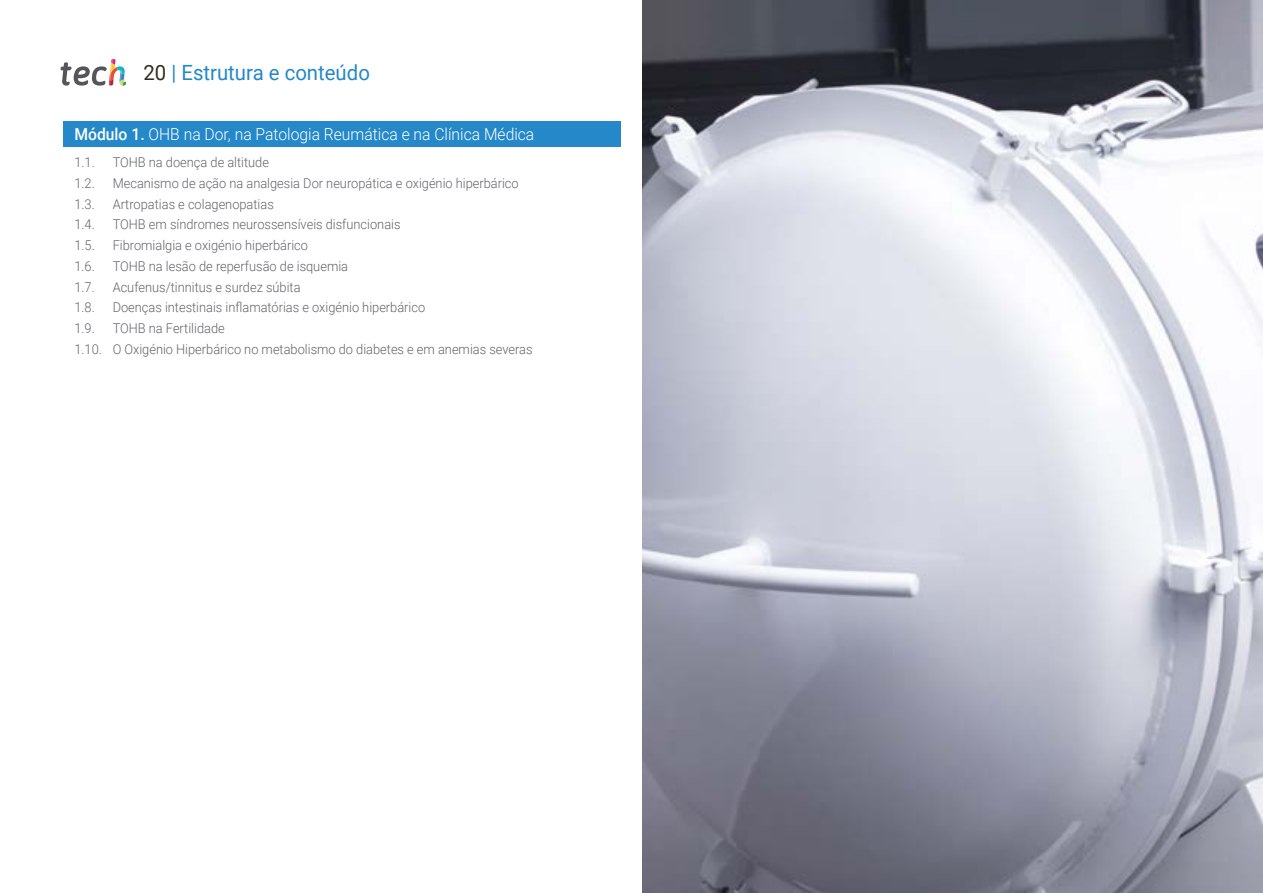
<style>
.page{position:relative;width:1263px;height:893px;background:#fff}
.page>*{position:absolute;margin:0;border:0;box-sizing:border-box;transform-origin:0 0}
.t1{font:21px "Roboto";color:#2488c9}
.t2{font:300 16.5px "Roboto";color:#fff;scale:.95 1}
.t3{font:300 13.5px/20.7px "Roboto";color:#61646a;scale:.95 1}
.s1{color:#312e20}
.s2{font-weight:500}
</style>
<div class="page">
<div style="left:63px;top:121px;width:558px;height:25px;background:#2488c9"></div>
<img style="left:642px;top:0;width:621px;height:893px">
<svg style="left:61px;top:59px;width:65px;height:27px"></svg>
<h1 class="t1" style="left:144px;top:57px;width:228px"><span class="s1">20</span> | Estrutura e conteúdo</h1>
<p class="t2" style="left:74px;top:123px;width:486px"><span class="s2">Módulo 1.</span> OHB na Dor, na Patologia Reumática e na Clínica Médica</p>
<p class="t3" style="left:74px;top:151px;width:23px">1.1.</p>
<p class="t3" style="left:113px;top:151px;width:166px">TOHB na doença de altitude</p>
<p class="t3" style="left:74px;top:172px;width:23px">1.2.</p>
<p class="t3" style="left:113px;top:172px;width:429px">Mecanismo de ação na analgesia Dor neuropática e oxigénio hiperbárico</p>
<p class="t3" style="left:74px;top:193px;width:23px">1.3.</p>
<p class="t3" style="left:113px;top:193px;width:171px">Artropatias e colagenopatias</p>
<p class="t3" style="left:74px;top:214px;width:23px">1.4.</p>
<p class="t3" style="left:113px;top:214px;width:305px">TOHB em síndromes neurossensíveis disfuncionais</p>
<p class="t3" style="left:74px;top:234px;width:23px">1.5.</p>
<p class="t3" style="left:113px;top:234px;width:207px">Fibromialgia e oxigénio hiperbárico</p>
<p class="t3" style="left:74px;top:255px;width:23px">1.6.</p>
<p class="t3" style="left:113px;top:255px;width:249px">TOHB na lesão de reperfusão de isquemia</p>
<p class="t3" style="left:74px;top:276px;width:23px">1.7.</p>
<p class="t3" style="left:113px;top:276px;width:199px">Acufenus/tinnitus e surdez súbita</p>
<p class="t3" style="left:74px;top:297px;width:23px">1.8.</p>
<p class="t3" style="left:113px;top:297px;width:330px">Doenças intestinais inflamatórias e oxigénio hiperbárico</p>
<p class="t3" style="left:74px;top:317px;width:23px">1.9.</p>
<p class="t3" style="left:74px;top:317px;width:484px;text-indent:38px">TOHB na Fertilidade<br>1.10. O Oxigénio Hiperbárico no metabolismo do diabetes e em anemias severas</p>
</div>
